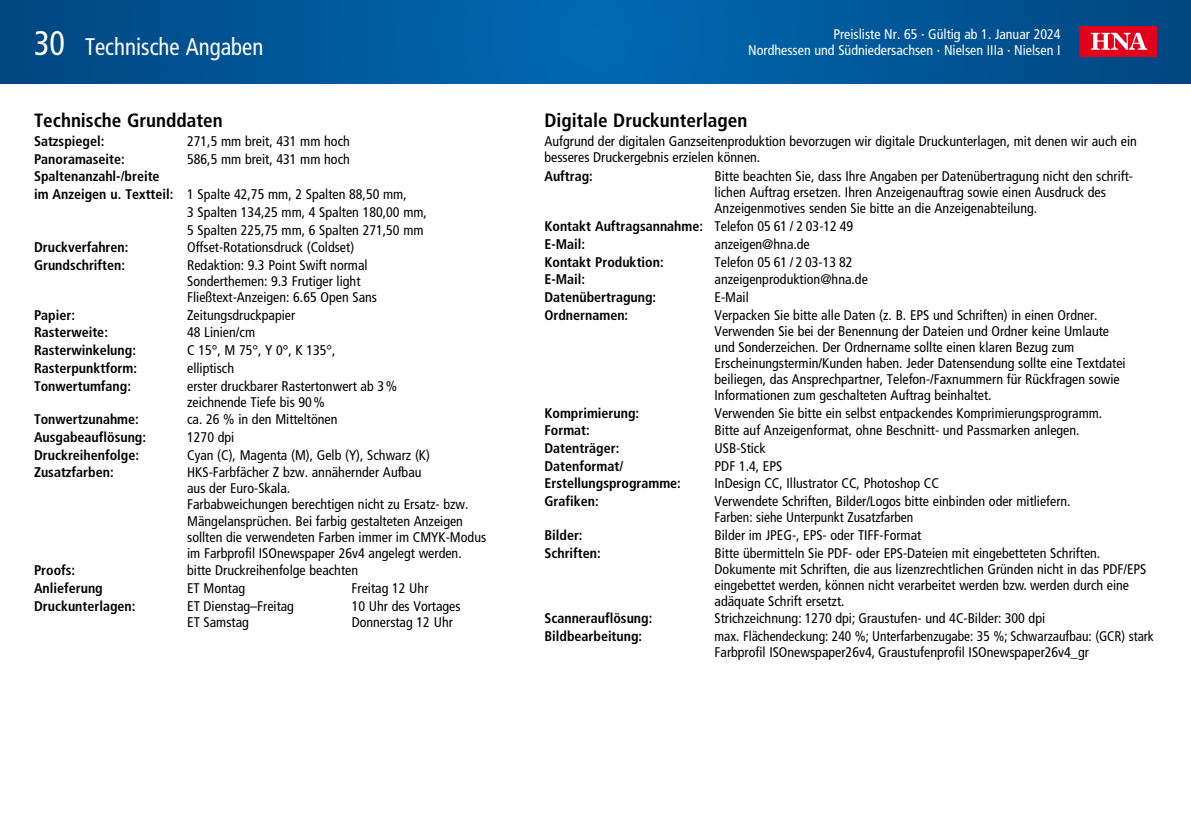
<style>
.page{position:relative;width:1191px;height:840px;background:#fff}
.page>*{position:absolute;margin:0;border:0;box-sizing:border-box;transform-origin:0 0}
.t1{font:condensed 34px "Frutiger";color:#fff;scale:.95 1}
.t2{font:condensed 24px "Frutiger";color:#fff;scale:.95 1}
.t3{font:700 condensed 19.2px "Frutiger";color:#000}
.t4{font:condensed 14px/16px "Frutiger";color:#000}
.t5{font:700 condensed 14px/17.6px "Frutiger";color:#000}
.t6{font:condensed 14px/16px "Frutiger";color:#000;scale:.96 1}
.t7{font:condensed 14px "Frutiger";color:#fff}
.s1{font-weight:700}
.s2{font-weight:400}
</style>
<div class="page">
<svg style="left:0;top:0;width:1191px;height:84px;background:#005799"></svg>
<div style="left:1079px;top:26px;width:78px;height:30px;background:#e2001a"></div>
<svg style="left:1091px;top:33px;width:56px;height:17px"></svg>
<h1 class="t1" style="left:34px;top:23px;width:34px">30</h1>
<p class="t7" style="left:833px;top:25px;width:229px">Preisliste Nr. 65 · Gültig ab 1. Januar 2024</p>
<h2 class="t2" style="left:85px;top:32px;width:189px">Technische Angaben</h2>
<p class="t7" style="left:748px;top:41px;width:314px">Nordhessen und Südniedersachsen · Nielsen IIIa · Nielsen I</p>
<h3 class="t3" style="left:34px;top:108px;width:190px">Technische Grunddaten</h3>
<p class="t5" style="left:34px;top:132px;width:72px">Satzspiegel:</p>
<p class="t4" style="left:187px;top:133px;width:164px">271,5 mm breit, 431 mm hoch</p>
<p class="t5" style="left:34px;top:150px;width:92px">Panoramaseite:</p>
<p class="t4" style="left:187px;top:151px;width:164px">586,5 mm breit, 431 mm hoch</p>
<p class="t5" style="left:34px;top:168px;width:127px">Spaltenanzahl-/breite</p>
<p class="t4" style="left:34px;top:186px;width:374px"><span class="s1">im Anzeigen u. Textteil:</span> 1 Spalte 42,75 mm, 2 Spalten 88,50 mm,</p>
<p class="t4" style="left:187px;top:204px;width:241px">3 Spalten 134,25 mm, 4 Spalten 180,00 mm,</p>
<p class="t4" style="left:187px;top:221px;width:238px">5 Spalten 225,75 mm, 6 Spalten 271,50 mm</p>
<p class="t5" style="left:34px;top:238px;width:96px">Druckverfahren:</p>
<p class="t4" style="left:187px;top:239px;width:169px">Offset-Rotationsdruck (Coldset)</p>
<p class="t5" style="left:34px;top:256px;width:93px">Grundschriften:</p>
<p class="t4" style="left:187px;top:257px;width:191px">Redaktion: 9.3 Point Swift normal<br>Sonderthemen: 9.3 Frutiger light<br>Fließtext-Anzeigen: 6.65 Open Sans</p>
<p class="t5" style="left:34px;top:306px;width:42px">Papier:</p>
<p class="t4" style="left:187px;top:307px;width:110px">Zeitungsdruckpapier</p>
<p class="t5" style="left:34px;top:323px;width:75px">Rasterweite:</p>
<p class="t4" style="left:187px;top:324px;width:69px">48 Linien/cm</p>
<p class="t5" style="left:34px;top:341px;width:103px">Rasterwinkelung:</p>
<p class="t4" style="left:187px;top:342px;width:150px">C 15°, M 75°, Y 0°, K 135°,</p>
<p class="t5" style="left:34px;top:359px;width:104px">Rasterpunktform:</p>
<p class="t4" style="left:187px;top:360px;width:48px">elliptisch</p>
<p class="t5" style="left:34px;top:376px;width:98px">Tonwertumfang:</p>
<p class="t4" style="left:187px;top:377px;width:211px">erster druckbarer Rastertonwert ab 3 % zeichnende Tiefe bis 90 %</p>
<p class="t5" style="left:34px;top:410px;width:106px">Tonwertzunahme:</p>
<p class="t4" style="left:187px;top:411px;width:152px">ca. 26 % in den Mitteltönen</p>
<p class="t5" style="left:34px;top:428px;width:114px">Ausgabeauflösung:</p>
<p class="t4" style="left:187px;top:429px;width:49px">1270 dpi</p>
<p class="t5" style="left:34px;top:446px;width:107px">Druckreihenfolge:</p>
<p class="t4" style="left:187px;top:446px;width:244px">Cyan (C), Magenta (M), Gelb (Y), Schwarz (K)</p>
<p class="t5" style="left:34px;top:463px;width:81px">Zusatzfarben:</p>
<p class="t4" style="left:187px;top:464px;width:300px">HKS-Farbfächer Z bzw. annähernder Aufbau<br>aus der Euro-Skala.<br>Farbabweichungen berechtigen nicht zu Ersatz- bzw.<br>Mängelansprüchen. Bei farbig gestalteten Anzeigen sollten die verwendeten Farben immer im CMYK-Modus im Farbprofil ISOnewspaper 26v4 angelegt werden.</p>
<p class="t5" style="left:34px;top:561px;width:43px">Proofs:</p>
<p class="t4" style="left:187px;top:562px;width:172px">bitte Druckreihenfolge beachten</p>
<p class="t5" style="left:34px;top:579px;width:70px">Anlieferung</p>
<p class="t4" style="left:187px;top:580px;width:60px">ET Montag</p>
<p class="t4" style="left:352px;top:580px;width:78px">Freitag 12 Uhr</p>
<p class="t5" style="left:34px;top:596px;width:103px">Druckunterlagen:</p>
<p class="t4" style="left:187px;top:597px;width:108px">ET Dienstag–Freitag</p>
<p class="t4" style="left:352px;top:597px;width:111px">10 Uhr des Vortages</p>
<p class="t4" style="left:187px;top:613px;width:63px">ET Samstag</p>
<p class="t4" style="left:352px;top:613px;width:103px">Donnerstag 12 Uhr</p>
<h3 class="t3" style="left:544px;top:108px;width:204px">Digitale Druckunterlagen</h3>
<p class="t4" style="left:544px;top:133px;width:594px">Aufgrund der digitalen Ganzseitenproduktion bevorzugen wir digitale Druckunterlagen, mit denen wir auch ein besseres Druckergebnis erzielen können.</p>
<p class="t5" style="left:544px;top:168px;width:50px">Auftrag:</p>
<p class="t4" style="left:714px;top:168px;width:420px">Bitte beachten Sie, dass Ihre Angaben per Datenübertragung nicht den schrift&shy;lichen Auftrag ersetzen. Ihren Anzeigenauftrag sowie einen Ausdruck des<br>Anzeigenmotives senden Sie bitte an die Anzeigenabteilung.</p>
<p class="t5" style="left:544px;top:217px;width:310px">Kontakt Auftragsannahme: <span class="s2">Telefon 05 61 / 2 03-12 49<br></span>E-Mail:</p>
<p class="t4" style="left:714px;top:236px;width:97px">anzeigen@hna.de</p>
<p class="t5" style="left:544px;top:253px;width:121px">Kontakt Produktion:</p>
<p class="t4" style="left:714px;top:254px;width:139px">Telefon 05 61 / 2 03-13 82</p>
<p class="t5" style="left:544px;top:270px;width:42px">E-Mail:</p>
<p class="t4" style="left:714px;top:271px;width:155px">anzeigenproduktion@hna.de</p>
<p class="t5" style="left:544px;top:288px;width:113px">Datenübertragung:</p>
<p class="t4" style="left:714px;top:289px;width:36px">E-Mail</p>
<p class="t5" style="left:544px;top:306px;width:85px">Ordnernamen:</p>
<p class="t4" style="left:714px;top:307px;width:412px">Verpacken Sie bitte alle Daten (z. B. EPS und Schriften) in einen Ordner.<br>Verwenden Sie bei der Benennung der Dateien und Ordner keine Umlaute und Sonderzeichen. Der Ordnername sollte einen klaren Bezug zum Erscheinungstermin/Kunden haben. Jeder Datensendung sollte eine Textdatei beiliegen, das Ansprechpartner, Telefon-/Faxnummern für Rückfragen sowie Informationen zum geschalteten Auftrag beinhaltet.</p>
<p class="t5" style="left:544px;top:403px;width:96px">Komprimierung:</p>
<p class="t4" style="left:714px;top:404px;width:389px">Verwenden Sie bitte ein selbst entpackendes Komprimierungsprogramm.</p>
<p class="t5" style="left:544px;top:421px;width:47px">Format:</p>
<p class="t4" style="left:714px;top:422px;width:366px">Bitte auf Anzeigenformat, ohne Beschnitt- und Passmarken anlegen.</p>
<p class="t5" style="left:544px;top:439px;width:76px">Datenträger:</p>
<p class="t4" style="left:714px;top:440px;width:53px">USB-Stick</p>
<p class="t5" style="left:544px;top:457px;width:80px">Datenformat/</p>
<p class="t4" style="left:714px;top:457px;width:69px">PDF 1.4, EPS</p>
<p class="t5" style="left:544px;top:474px;width:138px">Erstellungsprogramme:</p>
<p class="t4" style="left:714px;top:475px;width:226px">InDesign CC, Illustrator CC, Photoshop CC</p>
<p class="t5" style="left:544px;top:492px;width:56px">Grafiken:</p>
<p class="t4" style="left:714px;top:493px;width:357px">Verwendete Schriften, Bilder/Logos bitte einbinden oder mitliefern.<br>Farben: siehe Unterpunkt Zusatzfarben</p>
<p class="t5" style="left:544px;top:526px;width:40px">Bilder:</p>
<p class="t4" style="left:714px;top:527px;width:208px">Bilder im JPEG-, EPS- oder TIFF-Format</p>
<p class="t5" style="left:544px;top:543px;width:58px">Schriften:</p>
<p class="t4" style="left:714px;top:544px;width:433px">Bitte übermitteln Sie PDF- oder EPS-Dateien mit eingebetteten Schriften.<br>Dokumente mit Schriften, die aus lizenzrechtlichen Gründen nicht in das PDF/EPS eingebettet werden, können nicht verarbeitet werden bzw. werden durch eine adäquate Schrift ersetzt.</p>
<p class="t5" style="left:544px;top:609px;width:109px">Scannerauflösung:</p>
<p class="t4" style="left:714px;top:610px;width:332px">Strichzeichnung: 1270 dpi; Graustufen- und 4C-Bilder: 300 dpi</p>
<p class="t5" style="left:544px;top:627px;width:99px">Bildbearbeitung:</p>
<p class="t6" style="left:714px;top:628px;width:459px">max. Flächendeckung: 240 %; Unterfarbenzugabe: 35 %; Schwarzaufbau: (GCR) stark<br>Farbprofil ISOnewspaper26v4, Graustufenprofil ISOnewspaper26v4_gr</p>
</div>
